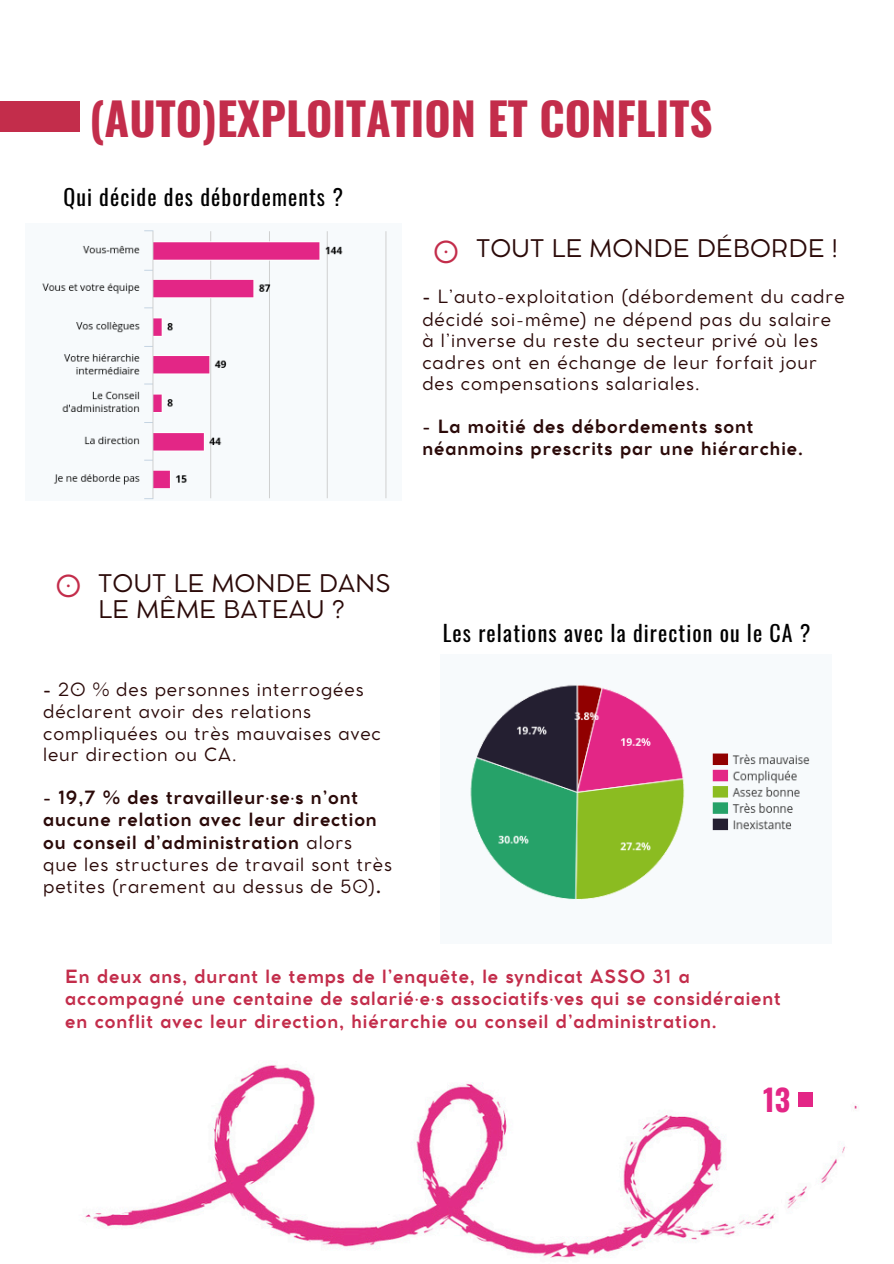
<style>
.page{position:relative;width:894px;height:1264px;background:#fff}
.page>*{position:absolute;margin:0;border:0;box-sizing:border-box;transform-origin:0 0}
.t1{font:700 45px "Oswald";color:#c32d4b}
.t2{font:30px "Cocomat Pro";color:#c32d4b}
.t3{font:700 30px "Oswald";color:#e32686}
.t4{font:24px/25.8px "Cocomat Pro";color:#2b0a09}
.t5{font:21.9px "Oswald";letter-spacing:.05em;color:#000}
.t6{font:18px/21.6px "Cocomat Pro";letter-spacing:.05em;color:#2b0a09}
.t7{font:700 18px/22.2px "Cocomat Pro";letter-spacing:.05em;color:#2b0a09}
.t8{font:700 18px/22.5px "Cocomat Pro";letter-spacing:.05em;color:#c32d4b}
.s1{font-weight:700}
.s2{font-weight:400}
</style>
<div class="page">
<div style="left:0;top:101px;width:80px;height:30px;background:#c32d4b"></div>
<img style="left:84px;top:1065px;width:773px;height:193px">
<div style="left:789px;top:1149px;width:15px;height:15px;background:#fff"></div>
<img style="left:42px;top:230px;width:345px;height:270px">
<img style="left:470px;top:684px;width:340px;height:216px">
<div style="left:797px;top:1091px;width:15px;height:15px;background:#e32686"></div>
<p class="t1" style="left:89px;top:83px;width:624px">(AUTO)EXPLOITATION ET CONFLITS</p>
<h3 class="t5" style="left:63px;top:180px;width:281px">Qui décide des débordements ?</h3>
<p class="t2" style="left:433px;top:240px;width:27px">0</p>
<p class="t4" style="left:476px;top:237px;width:363px">TOUT LE MONDE DÉBORDE !</p>
<h3 class="t6" style="left:422px;top:287px;width:423px"><span class="s1">-</span> L’auto-exploitation (débordement du cadre décidé soi-même) ne dépend pas du salaire à l’inverse du reste du secteur privé où les cadres ont en échange de leur forfait jour des compensations salariales.</h3>
<p class="t7" style="left:422px;top:416px;width:382px">- La moitié des débordements sont néanmoins prescrits par une hiérarchie.</p>
<p class="t2" style="left:55px;top:575px;width:27px">0</p>
<h4 class="t4" style="left:98px;top:572px;width:294px">TOUT LE MONDE DANS<br>LE MÊME BATEAU ?</h4>
<p class="t6" style="left:43px;top:680px;width:339px"><span class="s1">-</span> 20 % des personnes interrogées déclarent avoir des relations compliquées ou très mauvaises avec leur direction ou CA.</p>
<p class="t7" style="left:43px;top:787px;width:350px">- 19,7 % des travailleur·se·s n’ont aucune relation avec leur direction ou conseil d’administration <span class="s2">alors<br>que les structures de travail sont très petites (rarement au dessus de 50)</span>.</p>
<p class="t5" style="left:442px;top:615px;width:369px">Les relations avec la direction ou le CA ?</p>
<p class="t8" style="left:65px;top:966px;width:717px">En deux ans, durant le temps de l’enquête, le syndicat ASSO 31 a accompagné une centaine de salarié·e·s associatifs·ves qui se considéraient en conflit avec leur direction, hiérarchie ou conseil d’administration.</p>
<h4 class="t3" style="left:763px;top:1076px;width:29px">13</h4>
</div>
